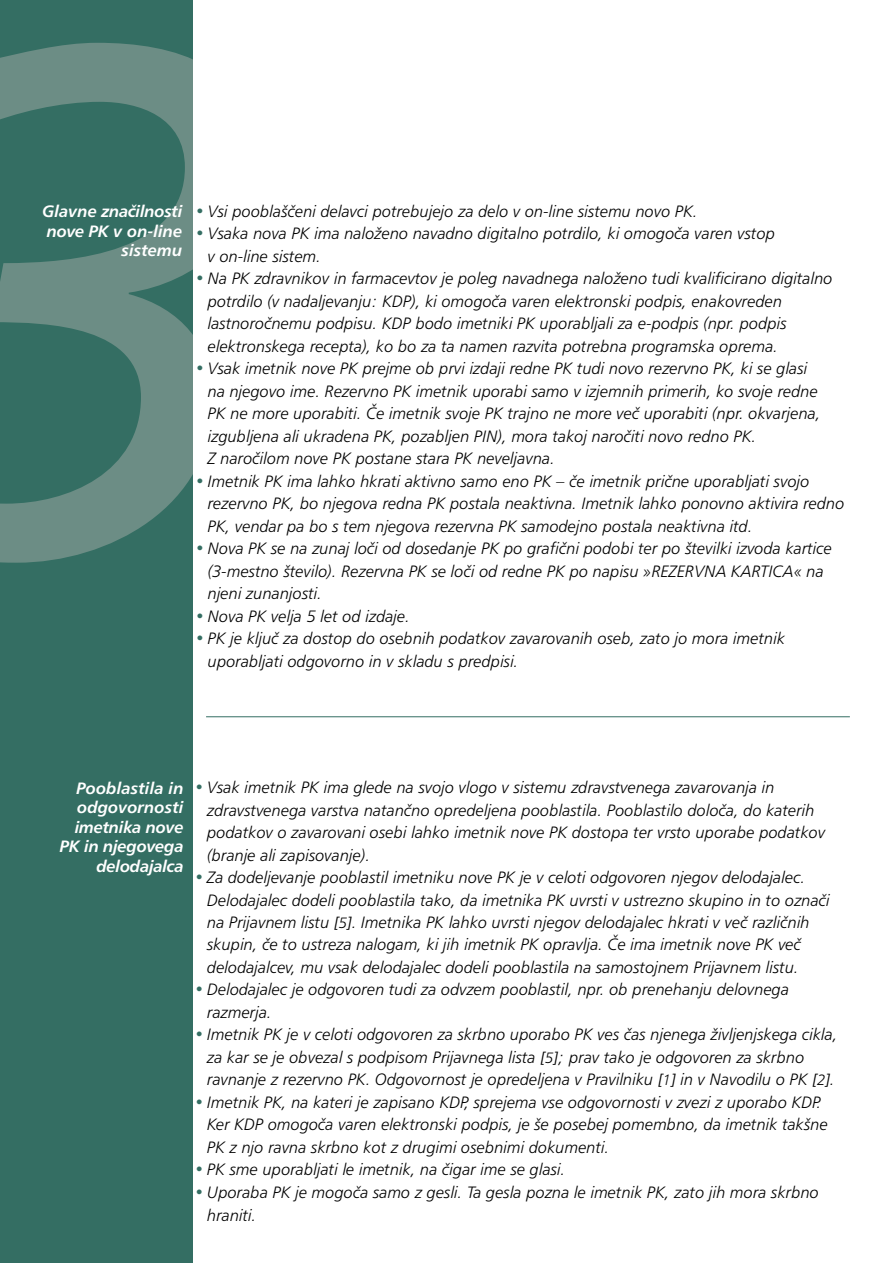
<style>
.page{position:relative;width:893px;height:1263px;background:#fff}
.page>*{position:absolute;margin:0;border:0;box-sizing:border-box;transform-origin:0 0}
.t1{font:italic 300 16.5px/22.5px "SS Frutiger BT";color:#000}
.t2{font:italic 700 16.5px/19.5px "SS Frutiger BT";letter-spacing:-.02em;color:#fff;text-align:right}
.t3{font:italic 700 16.5px/19.5px "SS Frutiger BT";color:#fff;text-align:right}
.s1{color:#346e63}
.s2{font-family:"Myriad Pro";font-weight:400}
.s3{font-size:15px}
</style>
<div class="page">
<div style="left:0;top:0;width:193px;height:1263px;background:#346e63"></div>
<svg style="left:0;top:43px;width:193px;height:520px"></svg>
<hr style="left:206px;top:716px;width:644px;height:1px;background:#346e63">
<p class="t3" style="left:43px;top:201px;width:141px">Glavne zna~ilnosti nove PK v on-line sistemu</p>
<p class="t1" style="left:195px;top:199px;width:504px"><span class="s1">•</span> Vsi poobla{~eni delavci potrebujejo za delo v on-line sistemu novo PK.</p>
<p class="t1" style="left:208px;top:222px;width:569px;text-indent:-13px"><span class="s1">•</span> Vsaka nova PK ima nalo`eno navadno digitalno potrdilo, ki omogo~a varen vstop v on-line sistem.</p>
<p class="t1" style="left:208px;top:267px;width:626px;text-indent:-13px"><span class="s1">•</span> Na PK zdravnikov in farmacevtov je poleg navadnega nalo`eno tudi kvalificirano digitalno potrdilo (v nadaljevanju: KDP), ki omogo~a varen elektronski podpis, enakovreden lastnoro~nemu podpisu. KDP bodo imetniki PK uporabljali za e-podpis (npr. podpis elektronskega recepta), ko bo za ta namen razvita potrebna programska oprema.</p>
<p class="t1" style="left:208px;top:357px;width:614px;text-indent:-13px"><span class="s1">•</span> Vsak imetnik nove PK prejme ob prvi izdaji redne PK tudi novo rezervno PK, ki se glasi na njegovo ime. Rezervno PK imetnik uporabi samo v izjemnih primerih, ko svoje redne PK ne more uporabiti. ^e imetnik svoje PK trajno ne more ve~ uporabiti (npr. okvarjena, izgubljena ali ukradena PK, pozabljen PIN), mora takoj naro~iti novo redno PK.<br>Z naro~ilom nove PK postane stara PK neveljavna.</p>
<p class="t1" style="left:208px;top:470px;width:638px;text-indent:-13px"><span class="s1">•</span> Imetnik PK ima lahko hkrati aktivno samo eno PK – ~e imetnik pri~ne uporabljati svojo rezervno PK, bo njegova redna PK postala neaktivna. Imetnik lahko ponovno aktivira redno<br>PK, vendar pa bo s tem njegova rezervna PK samodejno postala neaktivna itd.</p>
<p class="t1" style="left:208px;top:537px;width:626px;text-indent:-13px"><span class="s1">•</span> Nova PK se na zunaj lo~i od dosedanje PK po grafi~ni podobi ter po {tevilki izvoda kartice (3-mestno {tevilo). Rezervna PK se lo~i od redne PK po napisu »REZERVNA KARTICA« na njeni zunanjosti.</p>
<p class="t1" style="left:195px;top:605px;width:217px"><span class="s1">•</span> Nova PK velja 5 let od izdaje.</p>
<p class="t1" style="left:208px;top:627px;width:579px;text-indent:-13px"><span class="s1">•</span> PK je klju~ za dostop do osebnih podatkov zavarovanih oseb, zato jo mora imetnik uporabljati odgovorno in v skladu s predpisi.</p>
<p class="t2" style="left:60px;top:778px;width:125px">Pooblastila in odgovornosti imetnika nove<br>PK in njegovega delodajalca</p>
<p class="t1" style="left:207px;top:776px;width:620px;text-indent:-13px"><span class="s1">•</span> Vsak imetnik PK ima glede na svojo vlogo v sistemu zdravstvenega zavarovanja in zdravstvenega varstva natan~no opredeljena pooblastila. Pooblastilo dolo~a, do katerih podatkov o zavarovani osebi lahko imetnik nove PK dostopa ter vrsto uporabe podatkov (branje ali zapisovanje).</p>
<p class="t1" style="left:207px;top:866px;width:624px;text-indent:-13px"><span class="s1">•</span> Za dodeljevanje pooblastil imetniku nove PK je v celoti odgovoren njegov delodajalec.<br>Delodajalec dodeli pooblastila tako, da imetnika PK uvrsti v ustrezno skupino in to ozna~i na Prijavnem listu <span class="s2">[</span><span class="s3">5</span><span class="s2">]</span>. Imetnika PK lahko uvrsti njegov delodajalec hkrati v ve~ razli~nih skupin, ~e to ustreza nalogam, ki jih imetnik PK opravlja. ^e ima imetnik nove PK ve~ delodajalcev, mu vsak delodajalec dodeli pooblastila na samostojnem Prijavnem listu.</p>
<p class="t1" style="left:207px;top:978px;width:583px;text-indent:-13px"><span class="s1">•</span> Delodajalec je odgovoren tudi za odvzem pooblastil, npr. ob prenehanju delovnega razmerja.</p>
<p class="t1" style="left:207px;top:1023px;width:632px;text-indent:-13px"><span class="s1">•</span> Imetnik PK je v celoti odgovoren za skrbno uporabo PK ves ~as njenega `ivljenjskega cikla, za kar se je obvezal s podpisom Prijavnega lista <span class="s2">[</span><span class="s3">5</span><span class="s2">]</span>; prav tako je odgovoren za skrbno ravnanje z rezervno PK. Odgovornost je opredeljena v Pravilniku <span class="s2">[</span><span class="s3">1</span><span class="s2">]</span> in v Navodilu o PK <span class="s2">[</span><span class="s3">2</span><span class="s2">]</span>.</p>
<p class="t1" style="left:207px;top:1091px;width:622px;text-indent:-13px"><span class="s1">•</span> Imetnik PK, na kateri je zapisano KDP, sprejema vse odgovornosti v zvezi z uporabo KDP.<br>Ker KDP omogo~a varen elektronski podpis, je {e posebej pomembno, da imetnik tak{ne<br>PK z njo ravna skrbno kot z drugimi osebnimi dokumenti.</p>
<p class="t1" style="left:194px;top:1158px;width:372px"><span class="s1">•</span> PK sme uporabljati le imetnik, na ~igar ime se glasi.</p>
<p class="t1" style="left:207px;top:1181px;width:613px;text-indent:-13px"><span class="s1">•</span> Uporaba PK je mogo~a samo z gesli. Ta gesla pozna le imetnik PK, zato jih mora skrbno hraniti.</p>
</div>
